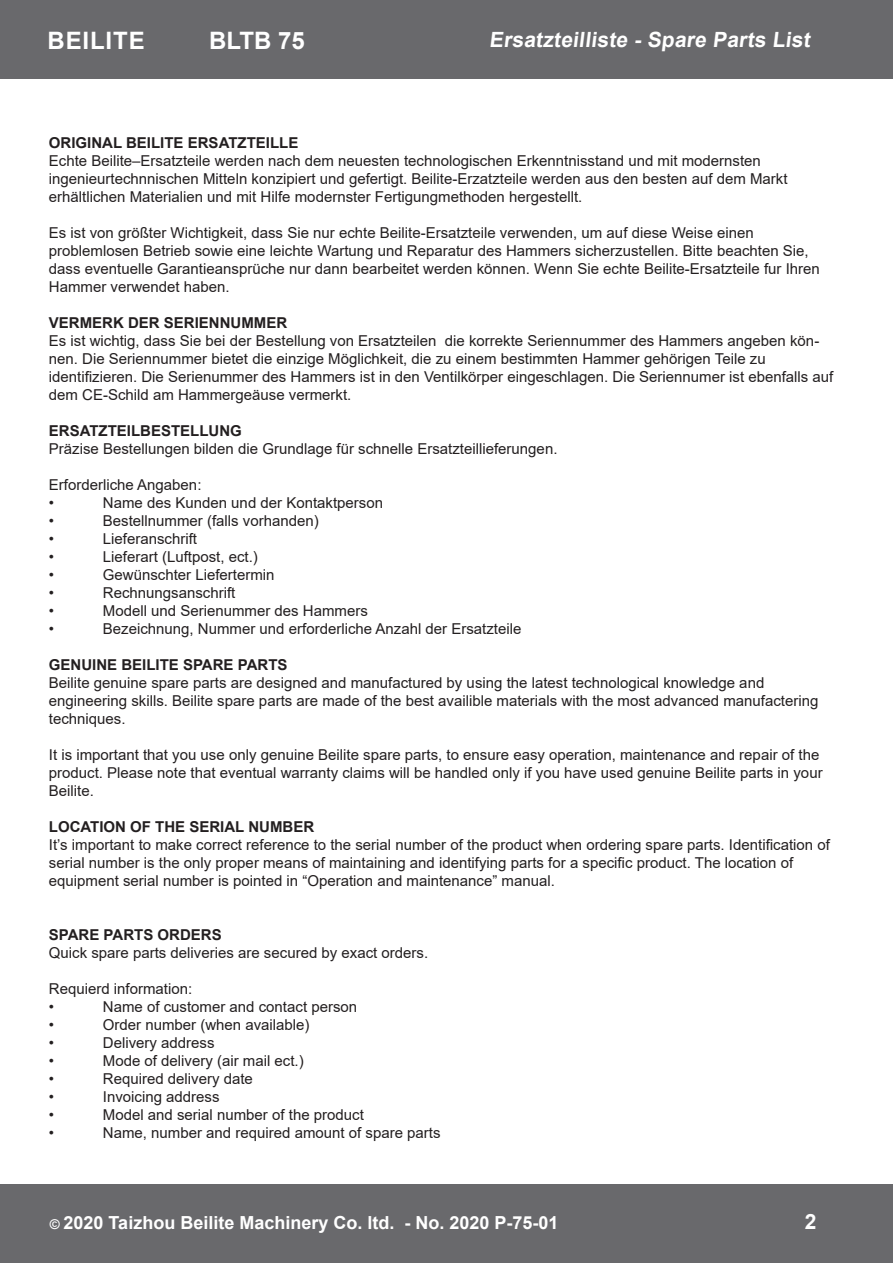
<style>
.page{position:relative;width:893px;height:1263px;background:#fff}
.page>*{position:absolute;margin:0;border:0;box-sizing:border-box;transform-origin:0 0}
.t1{font:700 24px "Arial";letter-spacing:.035em;color:#fff}
.t2{font:700 21px "Arial";color:#fff}
.t3{font:700 18px "Arial";color:#fff}
.t4{font:15px/18px "Arial";color:#231f20}
.t5{font:700 15px "Arial";color:#231f20}
.s1{font-size:13.5px}
</style>
<div class="page">
<div style="left:0;top:0;width:893px;height:79px;background:#69696c"></div>
<div style="left:0;top:1184px;width:893px;height:79px;background:#69696c"></div>
<h1 class="t1" style="left:48px;top:23px;width:99px">BEILITE</h1>
<h1 class="t1" style="left:209px;top:23px;width:97px">BLTB 75</h1>
<h2 class="t2" style="left:489px;top:25px;width:326px">Ersatzteilliste - Spare Parts List</h2>
<p class="t5" style="left:49px;top:132px;width:251px">ORIGINAL BEILITE ERSATZTEILLE</p>
<p class="t4" style="left:49px;top:152px;width:740px">Echte Beilite–Ersatzteile werden nach dem neuesten technologischen Erkenntnisstand und mit modernsten ingenieurtechnnischen Mitteln konzipiert und gefertigt. Beilite-Erzatzteile werden aus den besten auf dem Markt erhältlichen Materialien und mit Hilfe modernster Fertigungmethoden hergestellt.</p>
<p class="t4" style="left:49px;top:224px;width:773px">Es ist von größter Wichtigkeit, dass Sie nur echte Beilite-Ersatzteile verwenden, um auf diese Weise einen problemlosen Betrieb sowie eine leichte Wartung und Reparatur des Hammers sicherzustellen. Bitte beachten Sie, dass eventuelle Garantieansprüche nur dann bearbeitet werden können. Wenn Sie echte Beilite-Ersatzteile fur Ihren Hammer verwendet haben.</p>
<p class="t5" style="left:49px;top:312px;width:240px">VERMERK DER SERIENNUMMER</p>
<p class="t4" style="left:49px;top:332px;width:786px">Es ist wichtig, dass Sie bei der Bestellung von Ersatzteilen die korrekte Seriennummer des Hammers angeben kön&shy;nen. Die Seriennummer bietet die einzige Möglichkeit, die zu einem bestimmten Hammer gehörigen Teile zu identifizieren. Die Serienummer des Hammers ist in den Ventilkörper eingeschlagen. Die Seriennumer ist ebenfalls auf dem CE-Schild am Hammergeäuse vermerkt.</p>
<p class="t5" style="left:49px;top:420px;width:195px">ERSATZTEILBESTELLUNG</p>
<p class="t4" style="left:49px;top:440px;width:510px">Präzise Bestellungen bilden die Grundlage für schnelle Ersatzteillieferungen.</p>
<p class="t4" style="left:49px;top:476px;width:154px">Erforderliche Angaben: •</p>
<p class="t4" style="left:103px;top:494px;width:282px">Name des Kunden und der Kontaktperson</p>
<p class="t4" style="left:49px;top:512px;width:7px">•</p>
<p class="t4" style="left:103px;top:512px;width:217px">Bestellnummer (falls vorhanden)</p>
<p class="t4" style="left:49px;top:530px;width:7px">•</p>
<p class="t4" style="left:103px;top:530px;width:96px">Lieferanschrift</p>
<p class="t4" style="left:49px;top:548px;width:7px">•</p>
<p class="t4" style="left:103px;top:548px;width:157px">Lieferart (Luftpost, ect.)</p>
<p class="t4" style="left:49px;top:566px;width:7px">•</p>
<p class="t4" style="left:103px;top:566px;width:173px">Gewünschter Liefertermin</p>
<p class="t4" style="left:49px;top:584px;width:7px">•</p>
<p class="t4" style="left:103px;top:584px;width:134px">Rechnungsanschrift</p>
<p class="t4" style="left:49px;top:602px;width:7px">•</p>
<p class="t4" style="left:103px;top:602px;width:267px">Modell und Serienummer des Hammers</p>
<p class="t4" style="left:49px;top:620px;width:7px">•</p>
<p class="t4" style="left:103px;top:620px;width:420px">Bezeichnung, Nummer und erforderliche Anzahl der Ersatzteile</p>
<p class="t5" style="left:49px;top:654px;width:240px">GENUINE BEILITE SPARE PARTS</p>
<p class="t4" style="left:49px;top:674px;width:771px">Beilite genuine spare parts are designed and manufactured by using the latest technological knowledge and engineering skills. Beilite spare parts are made of the best availible materials with the most advanced manufactering techniques.</p>
<p class="t4" style="left:49px;top:746px;width:775px">It is important that you use only genuine Beilite spare parts, to ensure easy operation, maintenance and repair of the product. Please note that eventual warranty claims will be handled only if you have used genuine Beilite parts in your<br>Beilite.</p>
<p class="t5" style="left:49px;top:816px;width:267px">LOCATION OF THE SERIAL NUMBER</p>
<p class="t4" style="left:49px;top:836px;width:782px">It’s important to make correct reference to the serial number of the product when ordering spare parts. Identification of serial number is the only proper means of maintaining and identifying parts for a specific product. The location of equipment serial number is pointed in “Operation and maintenance” manual.</p>
<p class="t5" style="left:49px;top:924px;width:174px">SPARE PARTS ORDERS</p>
<p class="t4" style="left:49px;top:944px;width:381px">Quick spare parts deliveries are secured by exact orders.</p>
<p class="t4" style="left:49px;top:980px;width:145px">Requierd information: •</p>
<p class="t4" style="left:103px;top:998px;width:256px">Name of customer and contact person</p>
<p class="t4" style="left:49px;top:1016px;width:7px">•</p>
<p class="t4" style="left:103px;top:1016px;width:208px">Order number (when available)</p>
<p class="t4" style="left:49px;top:1034px;width:7px">•</p>
<p class="t4" style="left:103px;top:1034px;width:113px">Delivery address</p>
<p class="t4" style="left:49px;top:1052px;width:7px">•</p>
<p class="t4" style="left:103px;top:1052px;width:202px">Mode of delivery (air mail ect.)</p>
<p class="t4" style="left:49px;top:1070px;width:7px">•</p>
<p class="t4" style="left:103px;top:1070px;width:152px">Required delivery date</p>
<p class="t4" style="left:49px;top:1088px;width:7px">•</p>
<p class="t4" style="left:103px;top:1088px;width:118px">Invoicing address</p>
<p class="t4" style="left:49px;top:1106px;width:7px">•</p>
<p class="t4" style="left:103px;top:1106px;width:262px">Model and serial number of the product</p>
<p class="t4" style="left:49px;top:1124px;width:7px">•</p>
<p class="t4" style="left:103px;top:1124px;width:339px">Name, number and required amount of spare parts</p>
<p class="t3" style="left:511px;top:1210px;width:22px">40</p>
<h2 class="t2" style="left:805px;top:1207px;width:13px">2</h2>
<p class="t3" style="left:50px;top:1210px;width:510px"><span class="s1">©</span> 2020 Taizhou Beilite Machinery Co. ltd. - No. 2020 P-75-01</p>
</div>
